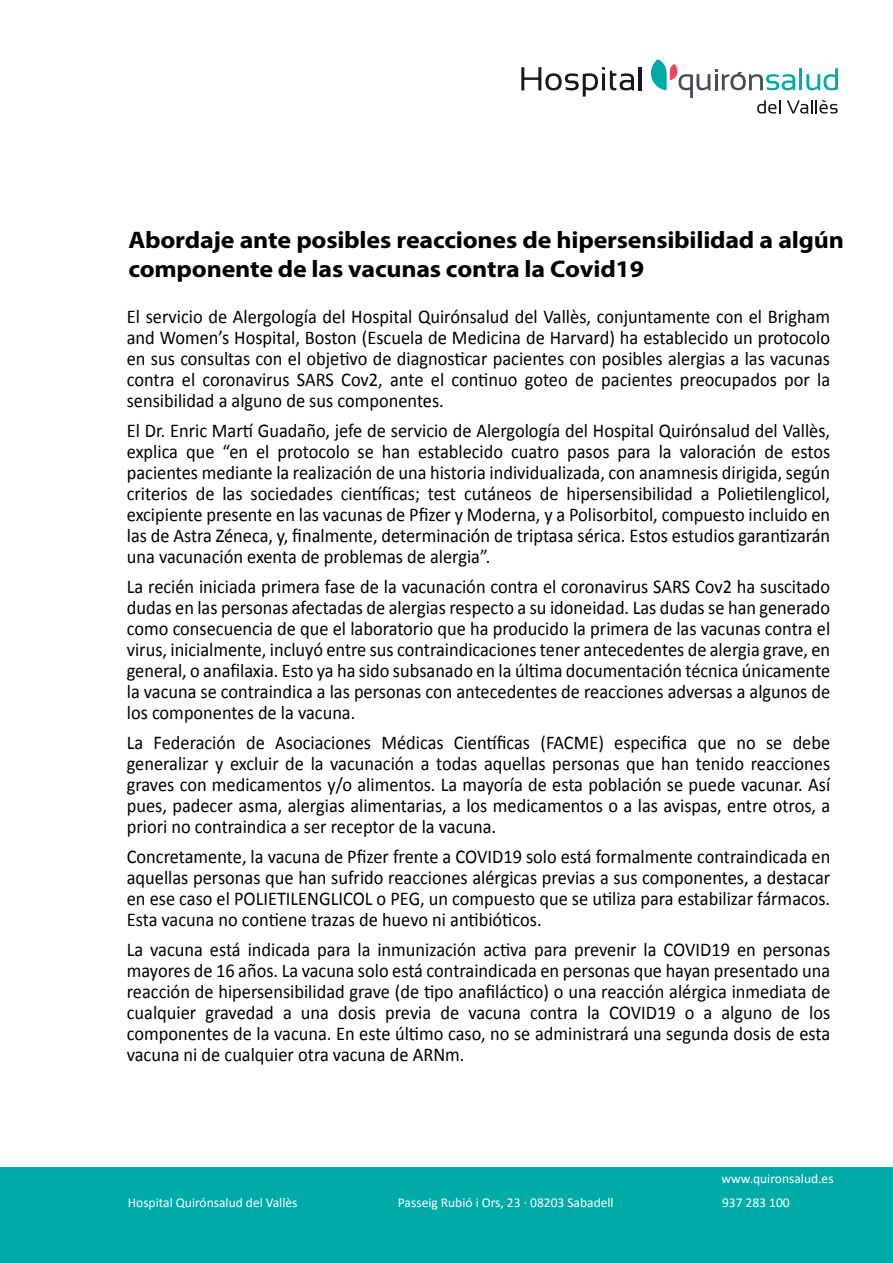
<style>
.page{position:relative;width:893px;height:1263px;background:#fff}
.page>*{position:absolute;margin:0;border:0;box-sizing:border-box;transform-origin:0 0}
.t1{font:700 24px/28.8px "Myriad Pro";letter-spacing:-.01em;color:#000;scale:1.08 1}
.t2{font:19.5px/21px "Calibri";color:#000;text-align:justify;scale:.94 1}
.t3{font:13.5px "Calibri";color:#fff}
</style>
<div class="page">
<div style="left:0;top:1167px;width:893px;height:96px;background:#00aaa6"></div>
<svg style="left:521px;top:67px;width:113px;height:30px"></svg>
<hr style="left:639px;top:67px;width:3px;height:23px;background:#1a171c">
<svg style="left:651px;top:59px;width:187px;height:55px"></svg>
<p class="t1" style="left:128px;top:224px;width:664px">Abordaje ante posibles reacciones de hipersensibilidad a algún componente de las vacunas contra la Covid19</p>
<p class="t2" style="left:127px;top:306px;width:750px">El servicio de Alergología del Hospital Quirónsalud del Vallès, conjuntamente con el Brigham and Women’s Hospital, Boston (Escuela de Medicina de Harvard) ha establecido un protocolo en sus consultas con el objetivo de diagnosticar pacientes con posibles alergias a las vacunas contra el coronavirus SARS Cov2, ante el continuo goteo de pacientes preocupados por la sensibilidad a alguno de sus componentes.</p>
<p class="t2" style="left:127px;top:420px;width:750px">El Dr. Enric Martí Guadaño, jefe de servicio de Alergología del Hospital Quirónsalud del Vallès, explica que “en el protocolo se han establecido cuatro pasos para la valoración de estos pacientes mediante la realización de una historia individualizada, con anamnesis dirigida, según criterios de las sociedades científicas; test cutáneos de hipersensibilidad a Polietilenglicol, excipiente presente en las vacunas de Pfizer y Moderna, y a Polisorbitol, compuesto incluido en las de Astra Zéneca, y, finalmente, determinación de triptasa sérica. Estos estudios garantizarán una vacunación exenta de problemas de alergia”.</p>
<p class="t2" style="left:127px;top:576px;width:750px">La recién iniciada primera fase de la vacunación contra el coronavirus SARS Cov2 ha suscitado dudas en las personas afectadas de alergias respecto a su idoneidad. Las dudas se han generado como consecuencia de que el laboratorio que ha producido la primera de las vacunas contra el virus, inicialmente, incluyó entre sus contraindicaciones tener antecedentes de alergia grave, en general, o anafilaxia. Esto ya ha sido subsanado en la última documentación técnica únicamente la vacuna se contraindica a las personas con antecedentes de reacciones adversas a algunos de los componentes de la vacuna.</p>
<p class="t2" style="left:127px;top:732px;width:750px">La Federación de Asociaciones Médicas Científicas (FACME) especifica que no se debe generalizar y excluir de la vacunación a todas aquellas personas que han tenido reacciones graves con medicamentos y/o alimentos. La mayoría de esta población se puede vacunar. Así pues, padecer asma, alergias alimentarias, a los medicamentos o a las avispas, entre otros, a priori no contraindica a ser receptor de la vacuna.</p>
<p class="t2" style="left:127px;top:846px;width:750px">Concretamente, la vacuna de Pfizer frente a COVID19 solo está formalmente contraindicada en aquellas personas que han sufrido reacciones alérgicas previas a sus componentes, a destacar en ese caso el POLIETILENGLICOL o PEG, un compuesto que se utiliza para estabilizar fármacos.<br>Esta vacuna no contiene trazas de huevo ni antibióticos.</p>
<p class="t2" style="left:127px;top:939px;width:750px">La vacuna está indicada para la inmunización activa para prevenir la COVID19 en personas mayores de 16 años. La vacuna solo está contraindicada en personas que hayan presentado una reacción de hipersensibilidad grave (de tipo anafiláctico) o una reacción alérgica inmediata de cualquier gravedad a una dosis previa de vacuna contra la COVID19 o a alguno de los componentes de la vacuna. En este último caso, no se administrará una segunda dosis de esta vacuna ni de cualquier otra vacuna de ARNm.</p>
<p class="t3" style="left:721px;top:1170px;width:114px">www.quironsalud.es</p>
<p class="t3" style="left:128px;top:1194px;width:171px">Hospital Quirónsalud del Vallès</p>
<p class="t3" style="left:398px;top:1194px;width:217px">Passeig Rubió i Ors, 23 · 08203 Sabadell</p>
<p class="t3" style="left:722px;top:1194px;width:69px">937 283 100</p>
</div>
